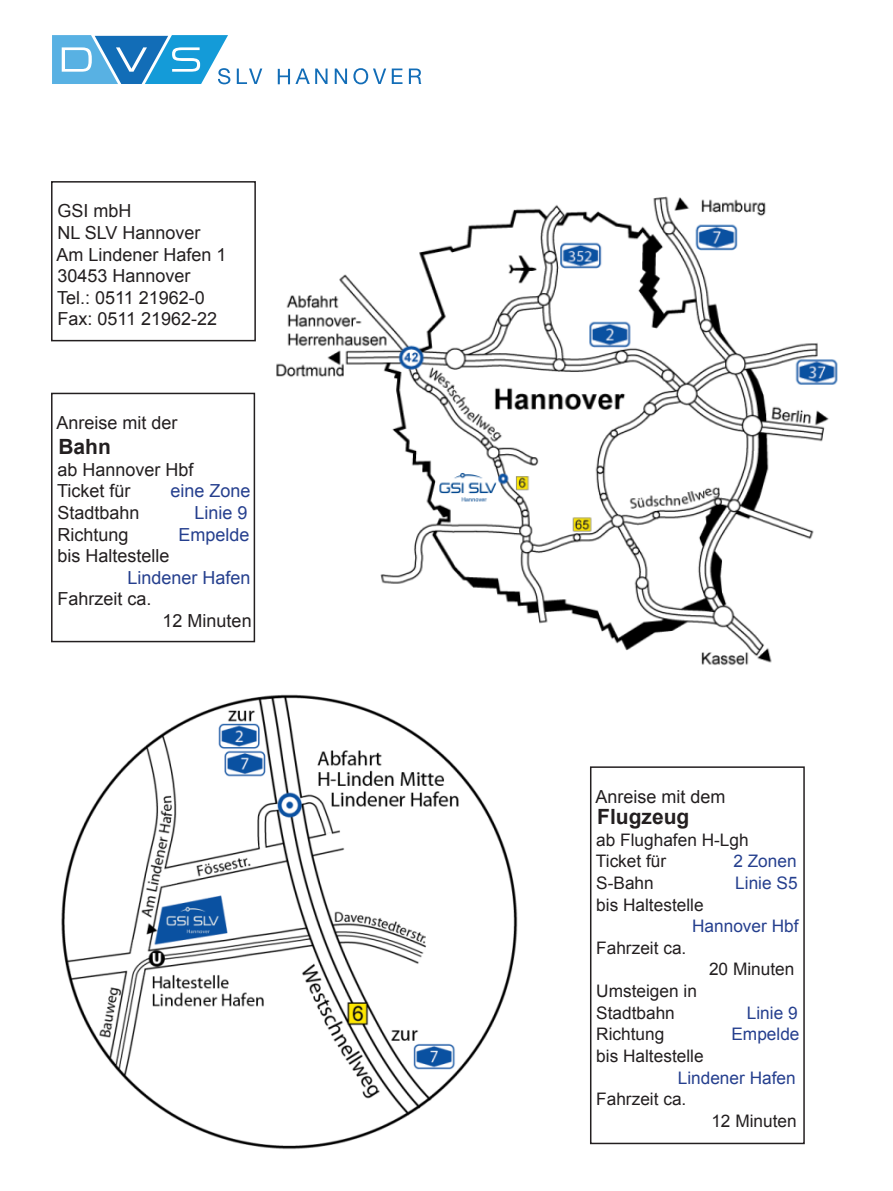
<style>
.page{position:relative;width:893px;height:1191px;background:#fff}
.page>*{position:absolute;margin:0;border:0;box-sizing:border-box;transform-origin:0 0}
.t1{font:700 21px "Arial";color:#231f20}
.t2{font:18px "Arial";color:#231f20}
.t3{font:18px "Arial";color:#253f8e}
.t4{font:17.25px "Arial";color:#231f20}
.t5{font:17.25px "Arial";color:#253f8e}
</style>
<div class="page">
<img style="left:276px;top:196px;width:562px;height:470px">
<img style="left:61px;top:694px;width:457px;height:456px">
<div style="left:590px;top:766px;width:215px;height:378px;border:2px solid #231f20"></div>
<svg style="left:52px;top:36px;width:178px;height:48px"></svg>
<svg style="left:237px;top:69px;width:25px;height:15px"></svg>
<svg style="left:278px;top:69px;width:50px;height:15px"></svg>
<svg style="left:335px;top:69px;width:12px;height:15px"></svg>
<svg style="left:353px;top:68px;width:33px;height:16px"></svg>
<svg style="left:392px;top:69px;width:10px;height:15px"></svg>
<svg style="left:409px;top:69px;width:12px;height:15px"></svg>
<div style="left:51px;top:393px;width:204px;height:249px;border:2px solid #231f20"></div>
<div style="left:51px;top:181px;width:205px;height:160px;border:2px solid #231f20"></div>
<p class="t2" style="left:58px;top:199px;width:76px">GSI mbH</p>
<p class="t2" style="left:58px;top:221px;width:145px">NL SLV Hannover</p>
<p class="t2" style="left:57px;top:242px;width:172px">Am Lindener Hafen 1</p>
<p class="t2" style="left:58px;top:264px;width:135px">30453 Hannover</p>
<p class="t2" style="left:57px;top:286px;width:149px">Tel.: 0511 21962-0</p>
<p class="t2" style="left:58px;top:307px;width:161px">Fax: 0511 21962-22</p>
<p class="t2" style="left:57px;top:411px;width:123px">Anreise mit der</p>
<p class="t1" style="left:58px;top:433px;width:54px">Bahn</p>
<p class="t2" style="left:58px;top:457px;width:138px">ab Hannover Hbf</p>
<p class="t2" style="left:57px;top:479px;width:75px">Ticket für</p>
<p class="t3" style="left:171px;top:479px;width:82px">eine Zone</p>
<p class="t2" style="left:58px;top:501px;width:84px">Stadtbahn</p>
<p class="t3" style="left:195px;top:501px;width:55px">Linie 9</p>
<p class="t2" style="left:58px;top:522px;width:73px">Richtung</p>
<p class="t3" style="left:179px;top:522px;width:73px">Empelde</p>
<p class="t2" style="left:58px;top:544px;width:114px">bis Haltestelle</p>
<p class="t3" style="left:128px;top:565px;width:125px">Lindener Hafen</p>
<p class="t2" style="left:58px;top:587px;width:96px">Fahrzeit ca.</p>
<p class="t2" style="left:163px;top:609px;width:91px">12 Minuten</p>
<p class="t2" style="left:595px;top:784px;width:132px">Anreise mit dem</p>
<p class="t1" style="left:597px;top:803px;width:94px">Flugzeug</p>
<p class="t4" style="left:596px;top:828px;width:154px">ab Flughafen H-Lgh</p>
<p class="t4" style="left:596px;top:850px;width:72px">Ticket für</p>
<p class="t5" style="left:733px;top:850px;width:65px">2 Zonen</p>
<p class="t4" style="left:596px;top:871px;width:59px">S-Bahn</p>
<p class="t5" style="left:735px;top:871px;width:64px">Linie S5</p>
<p class="t4" style="left:596px;top:893px;width:109px">bis Haltestelle</p>
<p class="t5" style="left:692px;top:915px;width:108px">Hannover Hbf</p>
<p class="t4" style="left:596px;top:936px;width:92px">Fahrzeit ca.</p>
<p class="t4" style="left:709px;top:958px;width:87px">20 Minuten</p>
<p class="t4" style="left:596px;top:979px;width:102px">Umsteigen in</p>
<p class="t4" style="left:596px;top:1001px;width:80px">Stadtbahn</p>
<p class="t5" style="left:747px;top:1001px;width:52px">Linie 9</p>
<p class="t4" style="left:596px;top:1023px;width:70px">Richtung</p>
<p class="t5" style="left:731px;top:1023px;width:70px">Empelde</p>
<p class="t4" style="left:596px;top:1044px;width:109px">bis Haltestelle</p>
<p class="t5" style="left:678px;top:1066px;width:119px">Lindener Hafen</p>
<p class="t4" style="left:596px;top:1087px;width:92px">Fahrzeit ca.</p>
<p class="t4" style="left:711px;top:1109px;width:87px">12 Minuten</p>
</div>
